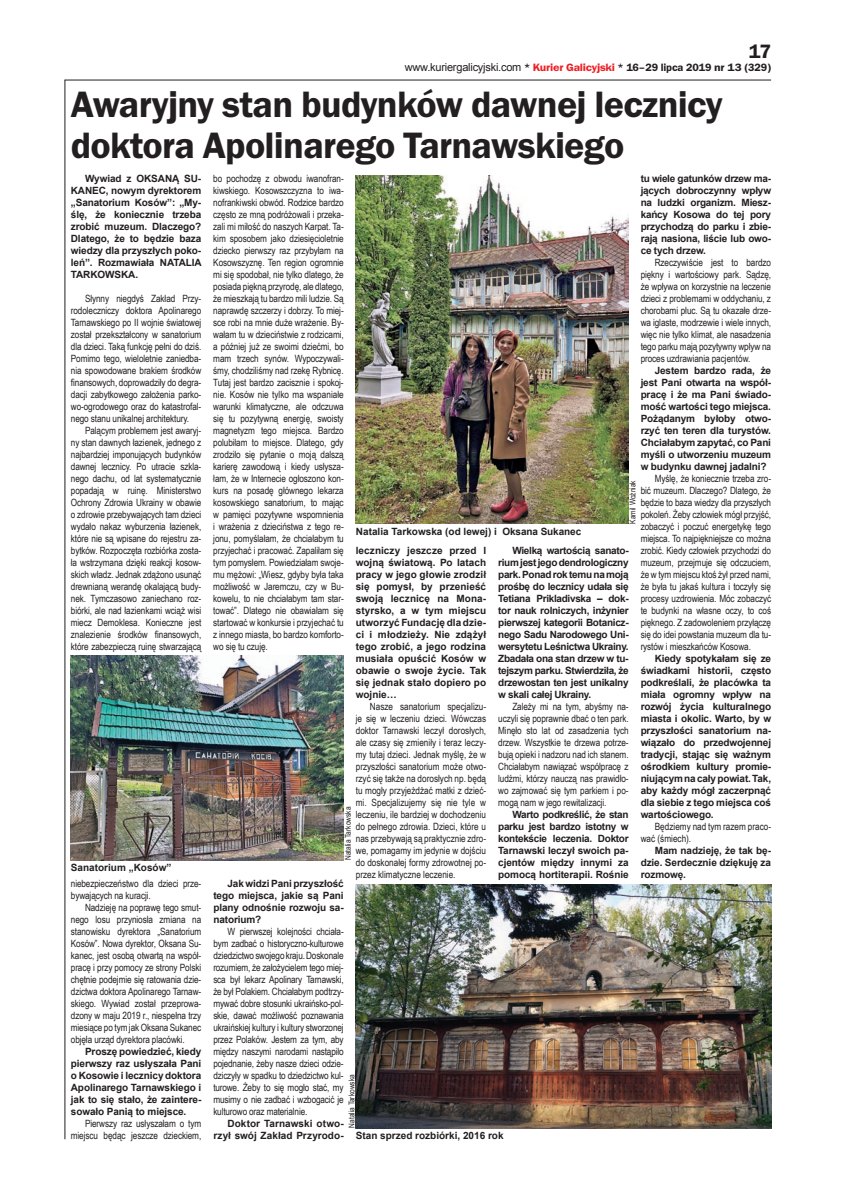
<style>
.page{position:relative;width:842px;height:1191px;background:#fff}
.page>*{position:absolute;margin:0;border:0;box-sizing:border-box;transform-origin:0 0}
.t1{font:600 38px/41px "Franklin Got Itc TEE";letter-spacing:-.02em;color:#231f20}
.t2{font:600 20px "Franklin Got Itc TEE";color:#231f20}
.t3{font:600 11px "Franklin Got Itc TEE";letter-spacing:-.02em;color:#231f20;scale:1.1 1}
.t4{font:10px/12px "Arial Narrow";letter-spacing:-.01em;color:#231f20;text-align:justify}
.t5{font:700 10px/12px "Arial";letter-spacing:-.01em;color:#231f20;text-align:justify}
.t6{font:8px "Arial Narrow";color:#231f20}
.s1{font-family:"Arial";font-weight:400}
.s2{color:#ee1d23}
</style>
<div class="page">
<hr style="left:65px;top:80px;width:706px;height:1px;background:#231f20">
<hr style="left:65px;top:80px;width:1px;height:1059px;background:#231f20">
<img style="left:356px;top:175px;width:273px;height:349px">
<img style="left:71px;top:655px;width:273px;height:205px">
<img style="left:356px;top:884px;width:415px;height:244px">
<h2 class="t2" style="left:749px;top:40px;width:24px">17</h2>
<p class="t3" style="left:405px;top:61px;width:334px"><span class="s1">www.kuriergalicyjski.com</span> * <span class="s2">kurier galicyjski</span> * 16–29 lipca 2019 nr 13 (329)</p>
<h1 class="t1" style="left:71px;top:84px;width:653px">Awaryjny stan budynków dawnej lecznicy doktora Apolinarego Tarnawskiego</h1>
<p class="t5" style="left:71px;top:173px;width:132px;text-indent:14px">Wywiad z OKSANĄ SU-KANEC, nowym dyrektorem „Sanatorium Kosów”: „My&shy;ślę, że koniecznie trzeba zrobić muzeum. Dlaczego?<br>Dlatego, że to będzie baza wiedzy dla przyszłych poko&shy;leń”. Rozmawiała NATALIA TARKOWSKA.</p>
<p class="t4" style="left:71px;top:292px;width:132px;text-indent:14px">Słynny niegdyś Zakład Przy&shy;rodoleczniczy doktora Apolinarego Tarnawskiego po II wojnie światowej został przekształcony w sanatorium dla dzieci. Taką funkcję pełni do dziś.<br>Pomimo tego, wieloletnie zaniedba&shy;nia spowodowane brakiem środków finansowych, doprowadziły do degra&shy;dacji zabytkowego założenia parko&shy;wo-ogrodowego oraz do katastrofal&shy;nego stanu unikalnej architektury.</p>
<p class="t4" style="left:71px;top:424px;width:132px;text-indent:14px">Palącym problemem jest awaryj&shy;ny stan dawnych łazienek, jednego z najbardziej imponujących budynków dawnej lecznicy. Po utracie szkla&shy;nego dachu, od lat systematycznie popadają w ruinę. Ministerstwo Ochrony Zdrowia Ukrainy w obawie o zdrowie przebywających tam dzieci wydało nakaz wyburzenia łazienek, które nie są wpisane do rejestru za&shy;bytków. Rozpoczęta rozbiórka zosta&shy;ła wstrzymana dzięki reakcji kosow&shy;skich władz. Jednak zdążono usunąć drewnianą werandę okalającą budy&shy;nek. Tymczasowo zaniechano roz&shy;biórki, ale nad łazienkami wciąż wisi miecz Demoklesa. Konieczne jest znalezienie środków finansowych, które zabezpieczą ruinę stwarzającą</p>
<p class="t5" style="left:71px;top:861px;width:102px">Sanatorium „Kosów”</p>
<p class="t4" style="left:71px;top:877px;width:132px">niebezpieczeństwo dla dzieci prze&shy;bywających na kuracji.</p>
<p class="t4" style="left:71px;top:901px;width:132px;text-indent:14px">Nadzieję na poprawę tego smut&shy;nego losu przyniosła zmiana na stanowisku dyrektora „Sanatorium Kosów”. Nowa dyrektor, Oksana Su&shy;kanec, jest osobą otwartą na współ&shy;pracę i przy pomocy ze strony Polski chętnie podejmie się ratowania dzie&shy;dzictwa doktora Apolinarego Tarnaw&shy;skiego. Wywiad został przeprowa&shy;dzony w maju 2019 r., niespełna trzy miesiące po tym jak Oksana Sukanec objęła urząd dyrektora placówki.</p>
<p class="t5" style="left:71px;top:1046px;width:132px;text-indent:14px">Proszę powiedzieć, kiedy pierwszy raz usłyszała Pani o Kosowie i lecznicy doktora Apolinarego Tarnawskiego i jak to się stało, że zaintere&shy;sowało Panią to miejsce.</p>
<p class="t4" style="left:71px;top:1117px;width:132px;text-align:right">Pierwszy raz usłyszałam o tym miejscu będąc jeszcze dzieckiem,</p>
<p class="t4" style="left:213px;top:172px;width:132px">bo pochodzę z obwodu iwanofran&shy;kiwskiego. Kosowszczyzna to iwa&shy;nofrankiwski obwód. Rodzice bardzo często ze mną podróżowali i przeka&shy;zali mi miłość do naszych Karpat. Ta&shy;kim sposobem jako dziesięcioletnie dziecko pierwszy raz przybyłam na Kosowszyznę. Ten region ogromnie mi się spodobał, nie tylko dlatego, że posiada piękną przyrodę, ale dlatego, że mieszkają tu bardzo mili ludzie. Są naprawdę szczerzy i dobrzy. To miej&shy;sce robi na mnie duże wrażenie. By&shy;wałam tu w dzieciństwie z rodzicami, a później już ze swoimi dziećmi, bo mam trzech synów. Wypoczywali&shy;śmy, chodziliśmy nad rzekę Rybnicę.<br>Tutaj jest bardzo zacisznie i spokoj&shy;nie. Kosów nie tylko ma wspaniałe warunki klimatyczne, ale odczuwa się tu pozytywną energię, swoisty magnetyzm tego miejsca. Bardzo polubiłam to miejsce. Dlatego, gdy zrodziło się pytanie o moją dalszą karierę zawodową i kiedy usłysza&shy;łam, że w Internecie ogłoszono kon&shy;kurs na posadę głównego lekarza kosowskiego sanatorium, to mając w pamięci pozytywne wspomnienia i wrażenia z dzieciństwa z tego re&shy;jonu, pomyślałam, że chciałabym tu przyjechać i pracować. Zapaliłam się tym pomysłem. Powiedziałam swoje&shy;mu mężowi: „Wiesz, gdyby była taka możliwość w Jaremczu, czy w Bu&shy;kowelu, to nie chciałabym tam star&shy;tować”. Dlatego nie obawiałam się startować w konkursie i przyjechać tu z innego miasta, bo bardzo komforto&shy;wo się tu czuję.</p>
<p class="t5" style="left:641px;top:173px;width:132px">tu wiele gatunków drzew ma&shy;jących dobroczynny wpływ na ludzki organizm. Miesz&shy;kańcy Kosowa do tej pory przychodzą do parku i zbie&shy;rają nasiona, liście lub owo&shy;ce tych drzew.</p>
<p class="t4" style="left:641px;top:256px;width:132px;text-indent:14px">Rzeczywiście jest to bardzo piękny i wartościowy park. Sądzę, że wpływa on korzystnie na leczenie dzieci z problemami w oddychaniu, z chorobami płuc. Są tu okazałe drze&shy;wa iglaste, modrzewie i wiele innych, więc nie tylko klimat, ale nasadzenia tego parku mają pozytywny wpływ na proces uzdrawiania pacjentów.</p>
<p class="t5" style="left:641px;top:365px;width:132px;text-indent:14px">Jestem bardzo rada, że jest Pani otwarta na współ&shy;pracę i że ma Pani świado&shy;mość wartości tego miejsca.<br>Pożądanym byłoby otwo&shy;rzyć ten teren dla turystów.<br>Chciałabym zapytać, co Pani myśli o utworzeniu muzeum w budynku dawnej jadalni?</p>
<p class="t4" style="left:641px;top:472px;width:132px;text-indent:14px">Myślę, że koniecznie trzeba zro&shy;bić muzeum. Dlaczego? Dlatego, że będzie to baza wiedzy dla przyszłych pokoleń. Żeby człowiek mógł przyjść, zobaczyć i poczuć energetykę tego miejsca. To najpiękniejsze co można zrobić. Kiedy człowiek przychodzi do muzeum, przejmuje się odczuciem, że w tym miejscu ktoś żył przed nami, że była tu jakaś kultura i toczyły się procesy uzdrowienia. Móc zobaczyć te budynki na własne oczy, to coś pięknego. Z zadowoleniem przyłączę się do idei powstania muzeum dla tu&shy;rystów i mieszkańców Kosowa.</p>
<p class="t5" style="left:641px;top:653px;width:132px;text-indent:14px">Kiedy spotykałam się ze świadkami historii, często podkreślali, że placówka ta miała ogromny wpływ na rozwój życia kulturalnego miasta i okolic. Warto, by w przyszłości sanatorium na&shy;wiązało do przedwojennej tradycji, stając się ważnym ośrodkiem kultury promie&shy;niującym na cały powiat. Tak, aby każdy mógł zaczerpnąć dla siebie z tego miejsca coś wartościowego.</p>
<p class="t4" style="left:641px;top:820px;width:132px;text-indent:14px">Będziemy nad tym razem praco&shy;wać (śmiech).</p>
<p class="t5" style="left:641px;top:845px;width:132px;text-indent:14px">Mam nadzieję, że tak bę&shy;dzie. Serdecznie dziękuję za rozmowę.</p>
<p class="t6" style="left:627px;top:523px;width:45px;rotate:-90deg">Kamil Woźniak</p>
<p class="t5" style="left:356px;top:525px;width:227px">Natalia Tarkowska (od lewej) i Oksana Sukanec</p>
<p class="t5" style="left:498px;top:545px;width:132px;text-indent:14px">Wielką wartością sanato&shy;rium jest jego dendrologiczny park. Ponad rok temu na moją prośbę do lecznicy udała się Tetiana Prikladivska – dok&shy;tor nauk rolniczych, inżynier pierwszej kategorii Botanicz&shy;nego Sadu Narodowego Uni&shy;wersytetu Leśnictwa Ukrainy.<br>Zbadała ona stan drzew w tu&shy;tejszym parku. Stwierdziła, że drzewostan ten jest unikalny w skali całej Ukrainy.</p>
<p class="t4" style="left:498px;top:700px;width:132px;text-indent:14px">Zależy mi na tym, abyśmy na&shy;uczyli się poprawnie dbać o ten park.<br>Minęło sto lat od zasadzenia tych drzew. Wszystkie te drzewa potrze&shy;bują opieki i nadzoru nad ich stanem.<br>Chciałabym nawiązać współpracę z ludźmi, którzy nauczą nas prawidło&shy;wo zajmować się tym parkiem i po&shy;mogą nam w jego rewitalizacji.</p>
<p class="t5" style="left:498px;top:809px;width:132px;text-indent:14px">Warto podkreślić, że stan parku jest bardzo istotny w kontekście leczenia. Doktor Tarnawski leczył swoich pa&shy;cjentów między innymi za pomocą hortiterapii. Rośnie</p>
<p class="t5" style="left:356px;top:545px;width:132px">leczniczy jeszcze przed I wojną światową. Po latach pracy w jego głowie zrodził się pomysł, by przenieść swoją lecznicę na Mona&shy;styrsko, a w tym miejscu utworzyć Fundację dla dzie&shy;ci i młodzieży. Nie zdążył tego zrobić, a jego rodzina musiała opuścić Kosów w obawie o swoje życie. Tak się jednak stało dopiero po wojnie…</p>
<p class="t4" style="left:356px;top:700px;width:132px;text-indent:14px">Nasze sanatorium specjalizu&shy;je się w leczeniu dzieci. Wówczas doktor Tarnawski leczył dorosłych, ale czasy się zmieniły i teraz leczy&shy;my tutaj dzieci. Jednak myślę, że w przyszłości sanatorium może otwo&shy;rzyć się także na dorosłych np. będą tu mogły przyjeżdżać matki z dzieć&shy;mi. Specjalizujemy się nie tyle w leczeniu, ile bardziej w dochodzeniu do pełnego zdrowia. Dzieci, które u nas przebywają są praktycznie zdro&shy;we, pomagamy im jedynie w dojściu do doskonałej formy zdrowotnej po&shy;przez klimatyczne leczenie.</p>
<p class="t6" style="left:342px;top:860px;width:55px;rotate:-90deg">Natalia Tarkowska</p>
<p class="t5" style="left:213px;top:878px;width:132px;text-indent:14px">Jak widzi Pani przyszłość tego miejsca, jakie są Pani plany odnośnie rozwoju sa&shy;natorium?</p>
<p class="t4" style="left:213px;top:925px;width:132px;text-indent:14px">W pierwszej kolejności chciała&shy;bym zadbać o historyczno-kulturowe dziedzictwo swojego kraju. Doskonale rozumiem, że założycielem tego miej&shy;sca był lekarz Apolinary Tarnawski, że był Polakiem. Chciałabym podtrzy&shy;mywać dobre stosunki ukraińsko-pol&shy;skie, dawać możliwość poznawania ukraińskiej kultury i kultury stworzonej przez Polaków. Jestem za tym, aby między naszymi narodami nastąpiło pojednanie, żeby nasze dzieci odzie&shy;dziczyły w spadku to dziedzictwo kul&shy;turowe. Żeby to się mogło stać, my musimy o nie zadbać i wzbogacić je kulturowo oraz materialnie.</p>
<p class="t5" style="left:213px;top:1118px;width:132px;text-align:right">Doktor Tarnawski otwo&shy;rzył swój Zakład Przyrodo-</p>
<p class="t6" style="left:346px;top:1127px;width:55px;rotate:-90deg">Natalia Tarkowska</p>
<p class="t5" style="left:356px;top:1129px;width:149px">Stan sprzed rozbiórki, 2016 rok</p>
</div>
